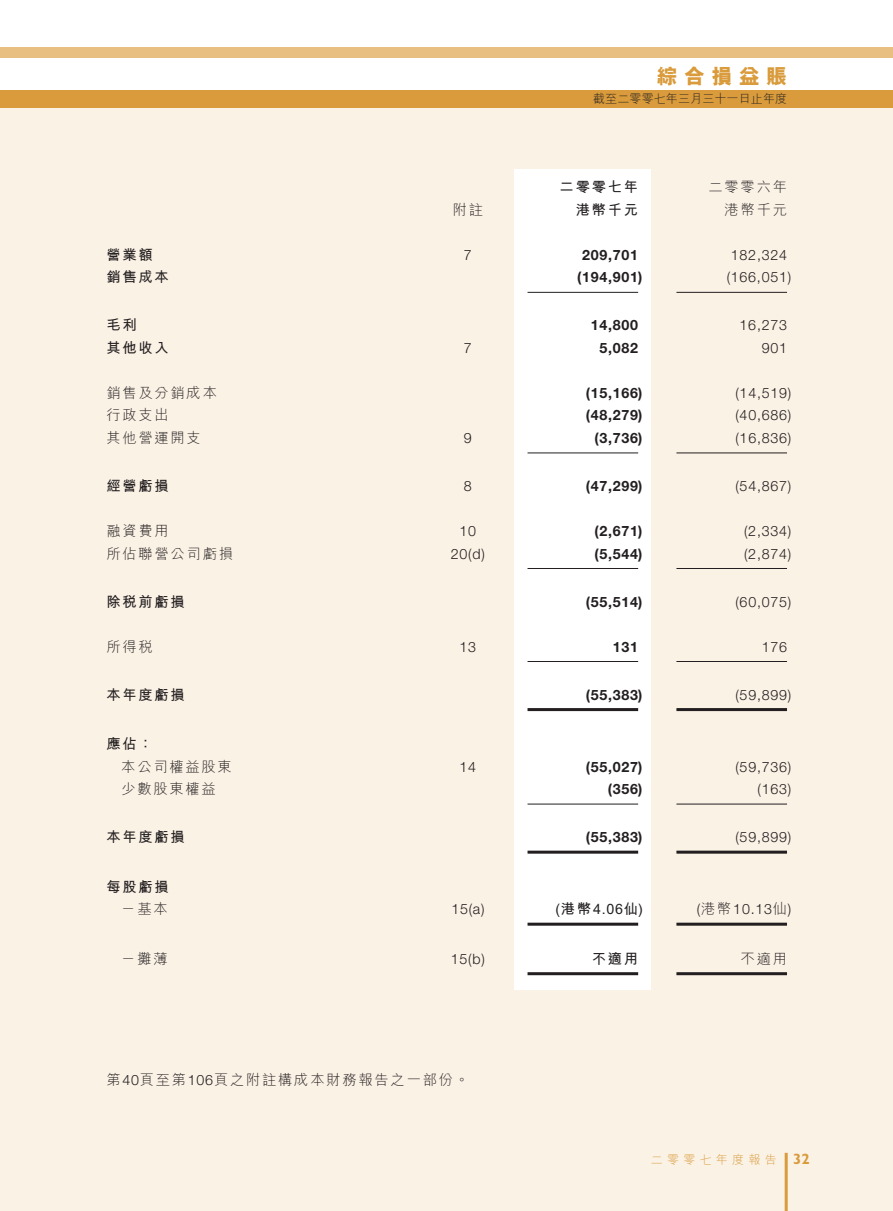
<style>
.page{position:relative;width:893px;height:1211px;background:#fff}
.page>*{position:absolute;margin:0;border:0;box-sizing:border-box;transform-origin:0 0}
.t1{font:800 21px "M Hei";letter-spacing:.295em;color:#d99b3b}
.t2{font:300 14.25px "Helvetica Neue";letter-spacing:.055em;color:#231f20}
.t3{font:700 14.25px "Helvetica Neue";letter-spacing:.055em;color:#231f20}
.t4{font:300 14.25px "M Hei";letter-spacing:.125em;color:#231f20}
.t5{font:700 14.25px "M Hei";letter-spacing:.125em;color:#231f20}
.t6{font:300 12px "M Hei";letter-spacing:.01em;color:#231f20}
.t7{font:300 12px "M Hei";letter-spacing:.355em;color:#d99b3b}
.s1{font-family:"M Hei"}
.s2{font-family:"Helvetica Neue"}
.s3{font-family:"Gill Sans";font-weight:700;font-size:15px}
</style>
<div class="page">
<div style="left:0;top:101px;width:892px;height:1109px;background:#fbf2e6"></div>
<div style="left:0;top:90px;width:892px;height:17px;background:#d99b3b"></div>
<div style="left:0;top:48px;width:892px;height:10px;background:#e8be81"></div>
<hr style="left:784px;top:1152px;width:3px;height:58px;background:#d99b3b">
<div style="left:514px;top:169px;width:137px;height:820px;background:#fff"></div>
<hr style="left:527px;top:292px;width:111px;height:1px;background:#231f20">
<hr style="left:676px;top:292px;width:111px;height:1px;background:#231f20">
<hr style="left:527px;top:452px;width:111px;height:1px;background:#231f20">
<hr style="left:676px;top:452px;width:111px;height:1px;background:#231f20">
<hr style="left:527px;top:568px;width:111px;height:1px;background:#231f20">
<hr style="left:676px;top:568px;width:111px;height:1px;background:#231f20">
<hr style="left:527px;top:661px;width:111px;height:1px;background:#231f20">
<hr style="left:676px;top:661px;width:111px;height:1px;background:#231f20">
<hr style="left:527px;top:708px;width:111px;height:3px;background:#231f20">
<hr style="left:676px;top:708px;width:111px;height:3px;background:#231f20">
<hr style="left:527px;top:803px;width:111px;height:1px;background:#231f20">
<hr style="left:676px;top:803px;width:111px;height:1px;background:#231f20">
<hr style="left:527px;top:850px;width:111px;height:3px;background:#231f20">
<hr style="left:676px;top:850px;width:111px;height:3px;background:#231f20">
<hr style="left:527px;top:922px;width:111px;height:3px;background:#231f20">
<hr style="left:676px;top:922px;width:111px;height:3px;background:#231f20">
<hr style="left:527px;top:972px;width:111px;height:3px;background:#231f20">
<hr style="left:676px;top:972px;width:111px;height:3px;background:#231f20">
<h1 class="t1" style="left:657px;top:68px;width:131px">綜合損益賬</h1>
<p class="t6" style="left:593px;top:94px;width:195px">截至二零零七年三月三十一日止年度</p>
<p class="t5" style="left:559px;top:182px;width:80px">二零零七年</p>
<p class="t4" style="left:708px;top:182px;width:80px">二零零六年</p>
<p class="t4" style="left:453px;top:204px;width:32px">附註</p>
<p class="t5" style="left:575px;top:204px;width:64px">港幣千元</p>
<p class="t4" style="left:724px;top:204px;width:64px">港幣千元</p>
<p class="t5" style="left:106px;top:249px;width:48px">營業額</p>
<p class="t2" style="left:464px;top:250px;width:9px">7</p>
<p class="t3" style="left:582px;top:250px;width:58px">209,701</p>
<p class="t2" style="left:731px;top:250px;width:58px">182,324</p>
<p class="t5" style="left:106px;top:272px;width:64px">銷售成本</p>
<p class="t3" style="left:577px;top:272px;width:67px">(194,901)</p>
<p class="t2" style="left:726px;top:272px;width:66px">(166,051)</p>
<p class="t5" style="left:106px;top:320px;width:32px">毛利</p>
<p class="t3" style="left:590px;top:320px;width:49px">14,800</p>
<p class="t2" style="left:739px;top:320px;width:49px">16,273</p>
<p class="t5" style="left:106px;top:342px;width:64px">其他收入</p>
<p class="t2" style="left:464px;top:343px;width:9px">7</p>
<p class="t3" style="left:599px;top:343px;width:40px">5,082</p>
<p class="t2" style="left:761px;top:343px;width:27px">901</p>
<p class="t4" style="left:106px;top:387px;width:112px">銷售及分銷成本</p>
<p class="t3" style="left:585px;top:388px;width:58px">(15,166)</p>
<p class="t2" style="left:735px;top:388px;width:57px">(14,519)</p>
<p class="t4" style="left:106px;top:410px;width:64px">行政支出</p>
<p class="t3" style="left:585px;top:410px;width:58px">(48,279)</p>
<p class="t2" style="left:735px;top:410px;width:57px">(40,686)</p>
<p class="t4" style="left:106px;top:432px;width:96px">其他營運開支</p>
<p class="t2" style="left:464px;top:433px;width:9px">9</p>
<p class="t3" style="left:594px;top:433px;width:50px">(3,736)</p>
<p class="t2" style="left:735px;top:433px;width:57px">(16,836)</p>
<p class="t5" style="left:106px;top:480px;width:64px">經營虧損</p>
<p class="t2" style="left:464px;top:481px;width:9px">8</p>
<p class="t3" style="left:585px;top:481px;width:58px">(47,299)</p>
<p class="t2" style="left:735px;top:481px;width:57px">(54,867)</p>
<p class="t4" style="left:106px;top:525px;width:64px">融資費用</p>
<p class="t2" style="left:459px;top:526px;width:18px">10</p>
<p class="t3" style="left:594px;top:526px;width:50px">(2,671)</p>
<p class="t2" style="left:744px;top:526px;width:49px">(2,334)</p>
<p class="t4" style="left:106px;top:548px;width:128px">所佔聯營公司虧損</p>
<p class="t2" style="left:451px;top:548px;width:35px">20(d)</p>
<p class="t3" style="left:594px;top:548px;width:50px">(5,544)</p>
<p class="t2" style="left:744px;top:548px;width:49px">(2,874)</p>
<p class="t5" style="left:106px;top:596px;width:80px">除稅前虧損</p>
<p class="t3" style="left:585px;top:596px;width:58px">(55,514)</p>
<p class="t2" style="left:735px;top:596px;width:57px">(60,075)</p>
<p class="t4" style="left:106px;top:641px;width:48px">所得稅</p>
<p class="t2" style="left:459px;top:641px;width:18px">13</p>
<p class="t3" style="left:613px;top:641px;width:27px">131</p>
<p class="t2" style="left:761px;top:641px;width:27px">176</p>
<p class="t5" style="left:106px;top:689px;width:80px">本年度虧損</p>
<p class="t3" style="left:585px;top:689px;width:58px">(55,383)</p>
<p class="t2" style="left:735px;top:689px;width:57px">(59,899)</p>
<p class="t5" style="left:106px;top:738px;width:48px">應佔：</p>
<p class="t4" style="left:121px;top:761px;width:112px">本公司權益股東</p>
<p class="t2" style="left:459px;top:761px;width:18px">14</p>
<p class="t3" style="left:585px;top:761px;width:58px">(55,027)</p>
<p class="t2" style="left:735px;top:761px;width:57px">(59,736)</p>
<p class="t4" style="left:121px;top:783px;width:96px">少數股東權益</p>
<p class="t3" style="left:607px;top:784px;width:36px">(356)</p>
<p class="t2" style="left:757px;top:784px;width:35px">(163)</p>
<p class="t5" style="left:106px;top:831px;width:80px">本年度虧損</p>
<p class="t3" style="left:585px;top:832px;width:58px">(55,383)</p>
<p class="t2" style="left:735px;top:832px;width:57px">(59,899)</p>
<p class="t5" style="left:106px;top:881px;width:64px">每股虧損</p>
<p class="t4" style="left:121px;top:903px;width:48px">－基本</p>
<p class="t2" style="left:451px;top:904px;width:35px">15(a)</p>
<p class="t5" style="left:555px;top:903px;width:89px">(港幣4.06仙)</p>
<p class="t2" style="left:697px;top:904px;width:96px">(<span class="s1">港幣</span>10.13<span class="s1">仙</span>)</p>
<p class="t4" style="left:121px;top:953px;width:48px">－攤薄</p>
<p class="t2" style="left:451px;top:953px;width:35px">15(b)</p>
<p class="t5" style="left:591px;top:953px;width:48px">不適用</p>
<p class="t4" style="left:740px;top:953px;width:48px">不適用</p>
<p class="t4" style="left:106px;top:1074px;width:364px">第<span class="s2">40</span>頁至第<span class="s2">106</span>頁之附註構成本財務報告之一部份。</p>
<p class="t7" style="left:651px;top:1154px;width:160px">二零零七年度報告 <span class="s3">32</span></p>
</div>
